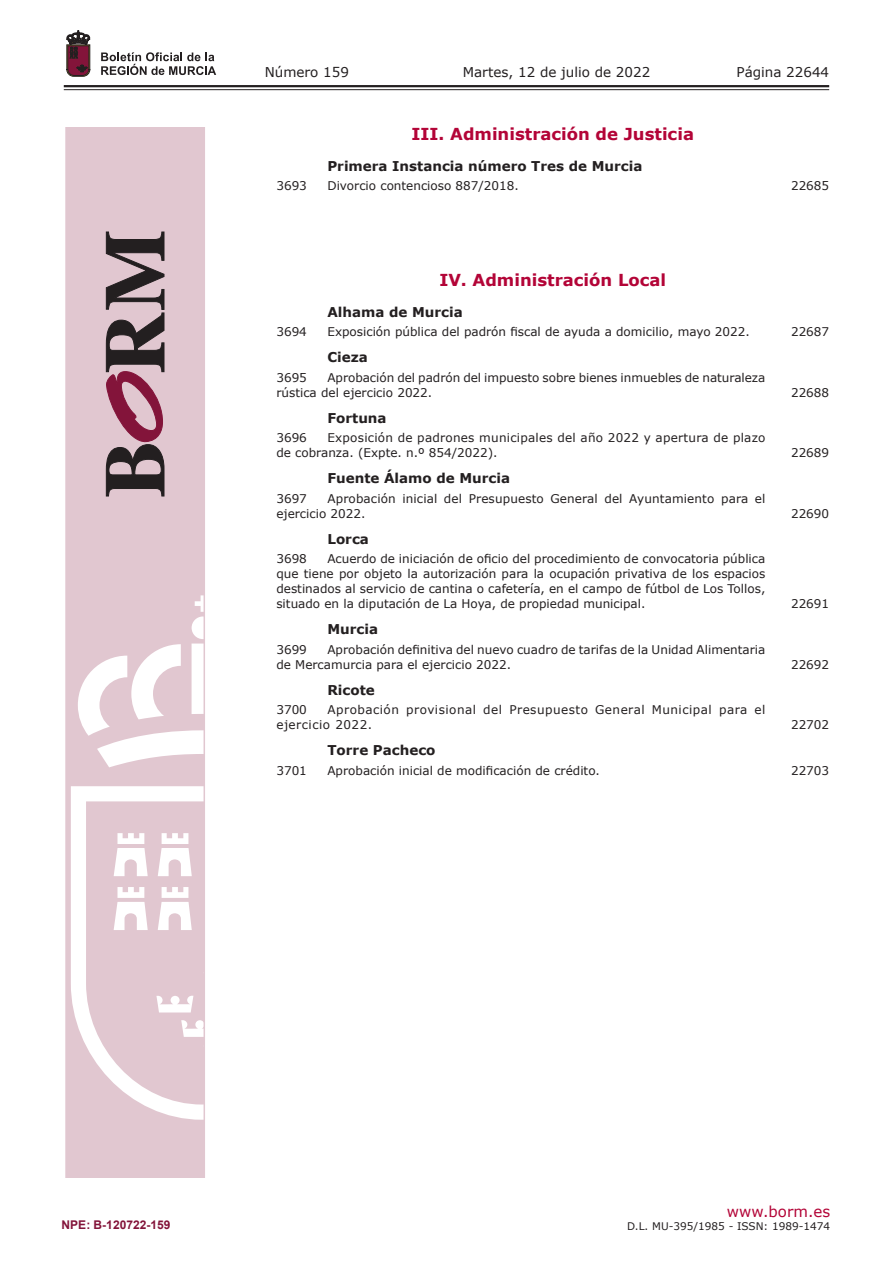
<style>
.page{position:relative;width:893px;height:1263px;background:#fff}
.page>*{position:absolute;margin:0;border:0;box-sizing:border-box;transform-origin:0 0}
.t1{font:700 16.5px "Verdana";color:#b30437}
.t2{font:15px "Verdana";color:#b30437}
.t3{font:700 13.5px "Verdana";color:#231f20}
.t4{font:13.5px "Verdana";color:#231f20}
.t5{font:12px/15px "Verdana";color:#231f20}
.t6{font:12px/15px "Verdana";letter-spacing:.02em;color:#231f20}
.t7{font:12px/15px "Verdana";letter-spacing:.04em;color:#231f20}
.t8{font:700 12px "Arial";color:#83143a}
.t9{font:10.5px "Verdana";color:#231f20}
</style>
<div class="page">
<hr style="left:64px;top:85px;width:765px;height:2px;background:#231f20">
<hr style="left:64px;top:89px;width:765px;height:1px;background:#231f20">
<svg style="left:101px;top:52px;width:115px;height:23px"></svg>
<svg style="left:67px;top:31px;width:23px;height:45px"></svg>
<svg style="left:65px;top:128px;width:140px;height:1050px;background:#e5cfd7"></svg>
<svg style="left:106px;top:232px;width:58px;height:264px;background:#8b6f79"></svg>
<p class="t4" style="left:265px;top:62px;width:86px">Número 159</p>
<p class="t4" style="left:463px;top:62px;width:189px">Martes, 12 de julio de 2022</p>
<p class="t4" style="left:736px;top:62px;width:94px">Página 22644</p>
<h1 class="t1" style="left:412px;top:122px;width:284px">III. Administración de Justicia</h1>
<p class="t3" style="left:327px;top:156px;width:317px">Primera Instancia número Tres de Murcia</p>
<p class="t5" style="left:276px;top:178px;width:32px">3693</p>
<p class="t5" style="left:327px;top:178px;width:193px">Divorcio contencioso 887/2018.</p>
<p class="t5" style="left:791px;top:178px;width:40px">22685</p>
<h1 class="t1" style="left:439px;top:269px;width:228px">IV. Administración Local</h1>
<p class="t3" style="left:327px;top:302px;width:137px">Alhama de Murcia</p>
<p class="t5" style="left:276px;top:324px;width:32px">3694</p>
<p class="t5" style="left:327px;top:324px;width:424px">Exposición pública del padrón fiscal de ayuda a domicilio, mayo 2022.</p>
<p class="t5" style="left:791px;top:324px;width:40px">22687</p>
<p class="t3" style="left:327px;top:348px;width:42px">Cieza</p>
<p class="t5" style="left:276px;top:369px;width:32px">3695</p>
<p class="t5" style="left:276px;top:369px;width:490px;text-indent:51px">Aprobación del padrón del impuesto sobre bienes inmuebles de naturaleza rústica del ejercicio 2022.</p>
<p class="t5" style="left:791px;top:384px;width:40px">22688</p>
<p class="t3" style="left:327px;top:408px;width:61px">Fortuna</p>
<p class="t6" style="left:276px;top:430px;width:491px;text-indent:51px">Exposición de padrones municipales del año 2022 y apertura de plazo de cobranza. (Expte. n.º 854/2022).</p>
<p class="t5" style="left:276px;top:430px;width:32px">3696</p>
<p class="t3" style="left:327px;top:469px;width:184px">Fuente Álamo de Murcia</p>
<p class="t5" style="left:276px;top:491px;width:490px;text-indent:51px">Aprobación inicial del Presupuesto General del Ayuntamiento para el ejercicio 2022.</p>
<p class="t5" style="left:276px;top:491px;width:32px">3697</p>
<p class="t3" style="left:327px;top:529px;width:43px">Lorca</p>
<p class="t5" style="left:276px;top:551px;width:490px;text-align:justify;text-indent:51px">Acuerdo de iniciación de oficio del procedimiento de convocatoria pública que tiene por objeto la autorización para la ocupación privativa de los espacios destinados al servicio de cantina o cafetería, en el campo de fútbol de Los Tollos, situado en la diputación de La Hoya, de propiedad municipal.</p>
<p class="t5" style="left:276px;top:551px;width:32px">3698</p>
<p class="t3" style="left:327px;top:620px;width:52px">Murcia</p>
<p class="t5" style="left:276px;top:642px;width:490px;text-indent:51px">Aprobación definitiva del nuevo cuadro de tarifas de la Unidad Alimentaria de Mercamurcia para el ejercicio 2022.</p>
<p class="t5" style="left:276px;top:642px;width:32px">3699</p>
<p class="t3" style="left:327px;top:680px;width:49px">Ricote</p>
<p class="t7" style="left:276px;top:702px;width:490px;text-indent:51px">Aprobación provisional del Presupuesto General Municipal para el ejercicio 2022.</p>
<p class="t5" style="left:276px;top:702px;width:32px">3700</p>
<p class="t3" style="left:327px;top:741px;width:110px">Torre Pacheco</p>
<p class="t5" style="left:791px;top:445px;width:40px">22689</p>
<p class="t5" style="left:791px;top:506px;width:40px">22690</p>
<p class="t5" style="left:791px;top:596px;width:40px">22691</p>
<p class="t5" style="left:791px;top:657px;width:40px">22692</p>
<p class="t5" style="left:791px;top:717px;width:40px">22702</p>
<p class="t5" style="left:276px;top:763px;width:32px">3701</p>
<p class="t5" style="left:327px;top:763px;width:274px">Aprobación inicial de modificación de crédito.</p>
<p class="t5" style="left:791px;top:763px;width:40px">22703</p>
<p class="t8" style="left:62px;top:1216px;width:110px">NPE: B-120722-159</p>
<p class="t2" style="left:727px;top:1201px;width:105px">www.borm.es</p>
<p class="t9" style="left:627px;top:1218px;width:205px">D.L. MU-395/1985 - ISSN: 1989-1474</p>
</div>
